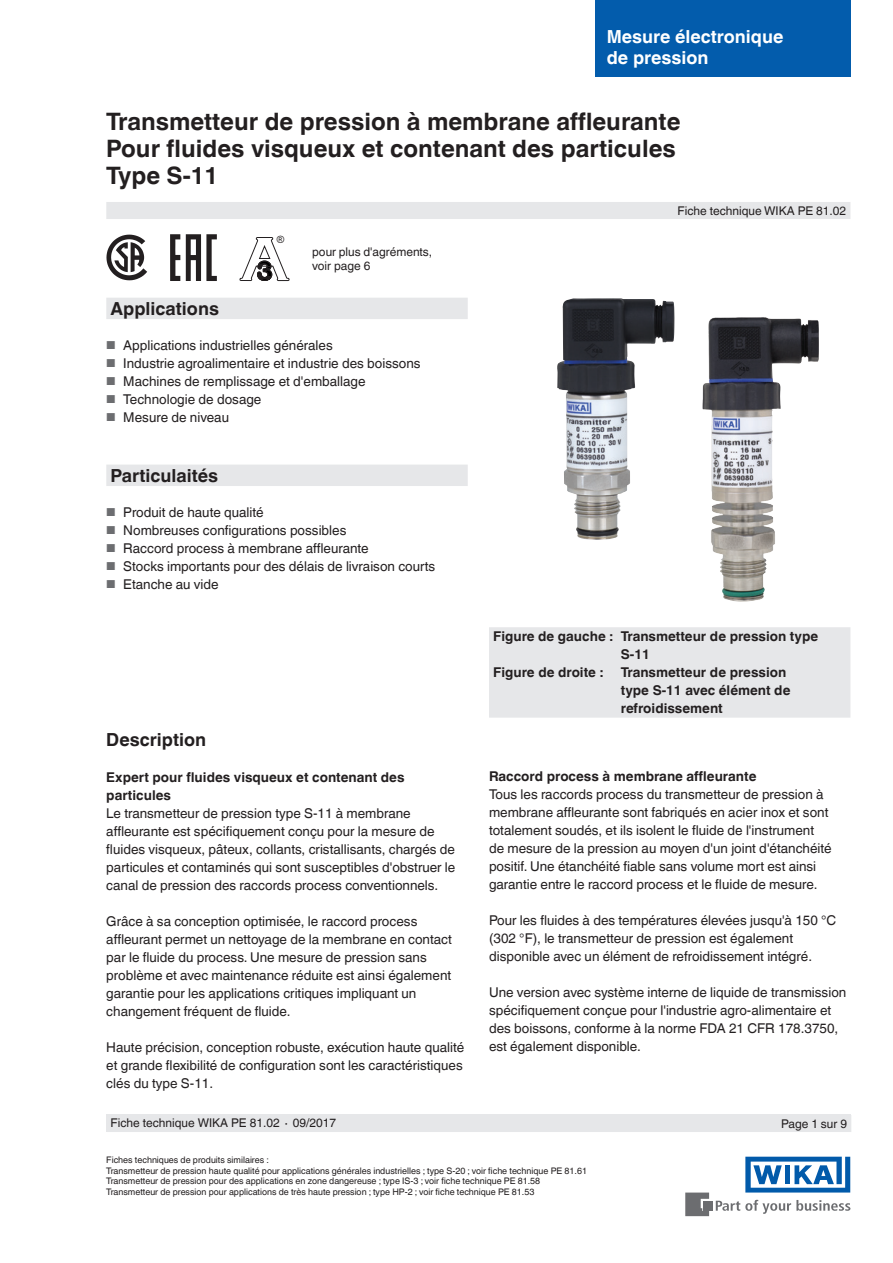
<style>
.page{position:relative;width:893px;height:1263px;background:#fff}
.page>*{position:absolute;margin:0;border:0;box-sizing:border-box;transform-origin:0 0}
.t1{font:700 24px/27px "Helvetica World";color:#231f20}
.t2{font:700 18px/21px "Helvetica World";color:#fff}
.t3{font:700 18px "Helvetica World";color:#231f20}
.t4{font:13.5px/18px "Helvetica World";color:#231f20}
.t5{font:700 13.5px/18px "Helvetica World";color:#231f20}
.t6{font:12px/13.5px "Helvetica World";color:#231f20}
.t7{font:10.2px "Arial";color:#231f20}
.t8{font:9px/10.5px "Helvetica World";color:#231f20}
.s1{font-size:11.55px;color:#6c6d70}
</style>
<div class="page">
<svg style="left:716px;top:1200px;width:134px;height:14px"></svg>
<div style="left:703px;top:1201px;width:9px;height:9px;background:#6c6d70"></div>
<svg style="left:685px;top:1192px;width:24px;height:24px"></svg>
<svg style="left:745px;top:1157px;width:105px;height:35px"></svg>
<div style="left:106px;top:202px;width:744px;height:17px;background:#e6e7e9"></div>
<div style="left:106px;top:1114px;width:744px;height:18px;background:#e6e7e9"></div>
<div style="left:598px;top:0;width:252px;height:77px;background:#035cac"></div>
<div style="left:489px;top:627px;width:361px;height:91px;background:#e6e7e9"></div>
<img style="left:702px;top:317px;width:59px;height:283px">
<img style="left:557px;top:298px;width:118px;height:242px">
<svg style="left:106px;top:235px;width:41px;height:45px"></svg>
<svg style="left:240px;top:237px;width:50px;height:44px"></svg>
<svg style="left:170px;top:234px;width:10px;height:47px"></svg>
<svg style="left:186px;top:234px;width:31px;height:47px"></svg>
<svg style="left:106px;top:298px;width:362px;height:188px"></svg>
<h2 class="t2" style="left:607px;top:26px;width:178px">Mesure électronique de pression</h2>
<h2 class="t2" style="left:608px;top:47px;width:99px">Etalonnage</h2>
<h1 class="t1" style="left:106px;top:108px;width:576px">Transmetteur de pression à membrane affleurante<br>Pour fluides visqueux et contenant des particules<br>Type S-11</h1>
<p class="t7" style="left:277px;top:233px;width:9px">®</p>
<p class="t6" style="left:312px;top:245px;width:121px">pour plus d'agréments, voir page 6</p>
<h2 class="t3" style="left:111px;top:298px;width:110px">Applications</h2>
<p class="t4" style="left:106px;top:336px;width:228px"><span class="s1">■</span> Applications industrielles générales</p>
<p class="t4" style="left:106px;top:354px;width:316px"><span class="s1">■</span> Industrie agroalimentaire et industrie des boissons</p>
<p class="t4" style="left:106px;top:372px;width:261px"><span class="s1">■</span> Machines de remplissage et d'emballage</p>
<p class="t4" style="left:106px;top:390px;width:157px"><span class="s1">■</span> Technologie de dosage</p>
<p class="t4" style="left:106px;top:408px;width:124px"><span class="s1">■</span> Mesure de niveau</p>
<h2 class="t3" style="left:111px;top:465px;width:109px">Particulaités</h2>
<p class="t4" style="left:106px;top:503px;width:159px"><span class="s1">■</span> Produit de haute qualité</p>
<p class="t4" style="left:106px;top:521px;width:242px"><span class="s1">■</span> Nombreuses configurations possibles</p>
<p class="t4" style="left:106px;top:539px;width:264px"><span class="s1">■</span> Raccord process à membrane affleurante</p>
<p class="t4" style="left:106px;top:557px;width:330px"><span class="s1">■</span> Stocks importants pour des délais de livraison courts</p>
<p class="t4" style="left:106px;top:575px;width:114px"><span class="s1">■</span> Etanche au vide</p>
<h2 class="t3" style="left:106px;top:729px;width:101px">Description</h2>
<p class="t5" style="left:106px;top:768px;width:300px">Expert pour fluides visqueux et contenant des particules</p>
<p class="t4" style="left:106px;top:804px;width:351px">Le transmetteur de pression type S-11 à membrane affleurante est spécifiquement conçu pour la mesure de fluides visqueux, pâteux, collants, cristallisants, chargés de particules et contaminés qui sont susceptibles d'obstruer le canal de pression des raccords process conventionnels.</p>
<p class="t4" style="left:106px;top:912px;width:347px">Grâce à sa conception optimisée, le raccord process affleurant permet un nettoyage de la membrane en contact par le fluide du process. Une mesure de pression sans problème et avec maintenance réduite est ainsi également garantie pour les applications critiques impliquant un changement fréquent de fluide.</p>
<p class="t4" style="left:106px;top:1038px;width:359px;text-align:justify">Haute précision, conception robuste, exécution haute qualité et grande flexibilité de configuration sont les caractéristiques clés du type S-11.</p>
<p class="t6" style="left:111px;top:1116px;width:227px">Fiche technique WIKA PE 81.02 ∙ 09/2017</p>
<p class="t6" style="left:677px;top:204px;width:170px">Fiche technique WIKA PE 81.02</p>
<p class="t5" style="left:493px;top:627px;width:326px">Figure de gauche : Transmetteur de pression type</p>
<p class="t5" style="left:621px;top:645px;width:31px">S-11</p>
<p class="t5" style="left:493px;top:664px;width:112px">Figure de droite :</p>
<p class="t5" style="left:621px;top:664px;width:171px">Transmetteur de pression type S-11 avec élément de refroidissement</p>
<p class="t5" style="left:489px;top:767px;width:269px">Raccord process à membrane affleurante</p>
<p class="t4" style="left:489px;top:785px;width:344px">Tous les raccords process du transmetteur de pression à membrane affleurante sont fabriqués en acier inox et sont totalement soudés, et ils isolent le fluide de l'instrument de mesure de la pression au moyen d'un joint d'étanchéité positif. Une étanchéité fiable sans volume mort est ainsi garantie entre le raccord process et le fluide de mesure.</p>
<p class="t4" style="left:489px;top:911px;width:349px">Pour les fluides à des températures élevées jusqu'à 150 °C (302 °F), le transmetteur de pression est également disponible avec un élément de refroidissement intégré.</p>
<p class="t4" style="left:489px;top:983px;width:359px">Une version avec système interne de liquide de transmission spécifiquement conçue pour l'industrie agro-alimentaire et des boissons, conforme à la norme FDA 21 CFR 178.3750, est également disponible.</p>
<p class="t6" style="left:781px;top:1117px;width:67px">Page 1 sur 9</p>
<p class="t8" style="left:106px;top:1155px;width:482px">Fiches techniques de produits similaires :<br>Transmetteur de pression haute qualité pour applications générales industrielles ; type S-20 ; voir fiche technique PE 81.61<br>Transmetteur de pression pour des applications en zone dangereuse ; type IS-3 ; voir fiche technique PE 81.58<br>Transmetteur de pression pour applications de très haute pression ; type HP-2 ; voir fiche technique PE 81.53</p>
</div>
